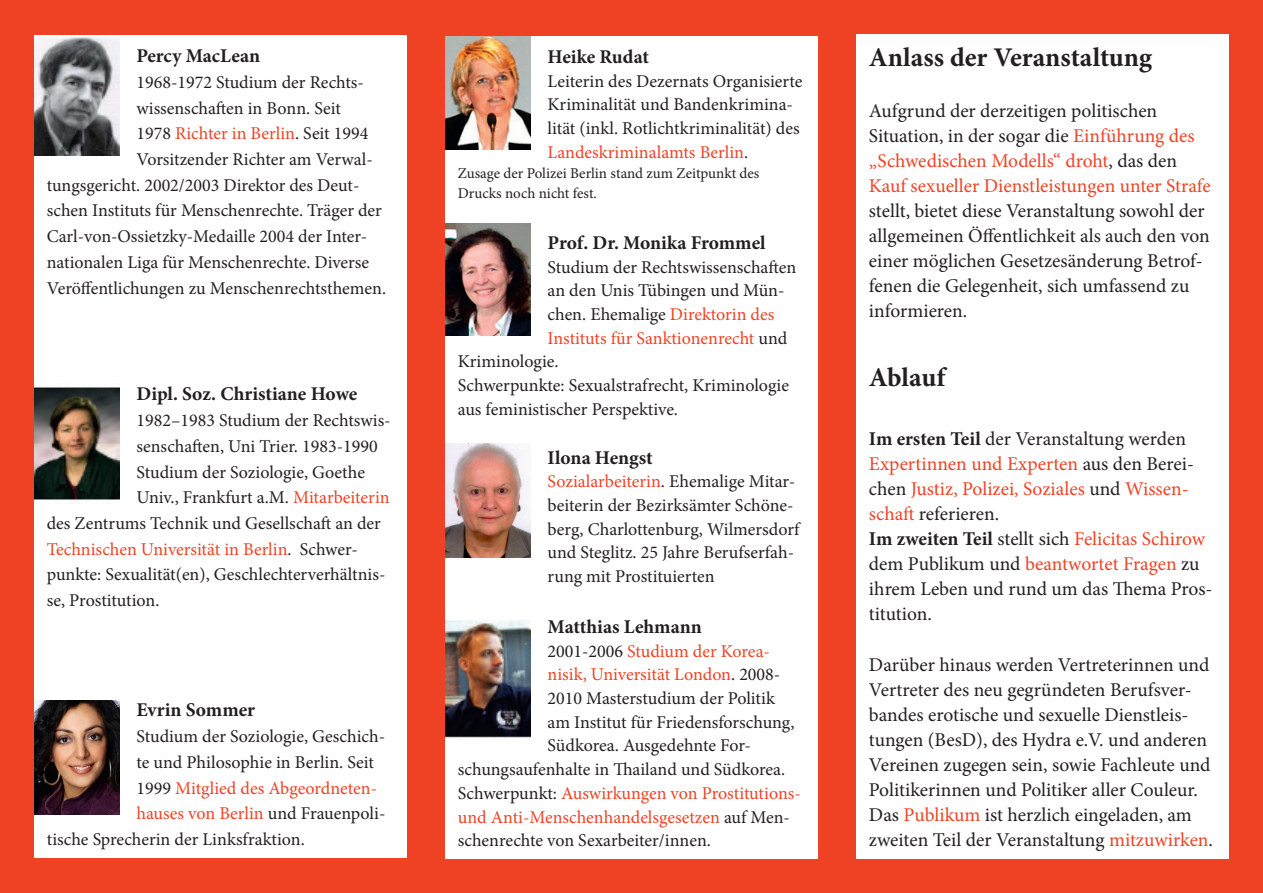
<style>
.page{position:relative;width:1263px;height:893px;background:#ef4225}
.page>*{position:absolute;margin:0;border:0;box-sizing:border-box;transform-origin:0 0}
.t1{font:700 27px "Minion Pro";color:#231f20}
.t2{font:19.5px/25px "Minion Pro";color:#231f20}
.t3{font:19.5px/25px "Minion Pro";color:#ef4225}
.t4{font:700 19.5px "Minion Pro";color:#231f20}
.t5{font:18px/23.7px "Minion Pro";color:#231f20}
.t6{font:18px "Minion Pro";color:#ef4225}
.t7{font:15px/20.1px "Minion Pro";color:#231f20}
.s1{color:#231f20}
.s2{color:#ef4225}
.s3{font-weight:700}
</style>
<div class="page">
<div style="left:856px;top:34px;width:373px;height:825px;background:#fff"></div>
<div style="left:34px;top:35px;width:373px;height:823px;background:#fff"></div>
<div style="left:445px;top:36px;width:373px;height:823px;background:#fff"></div>
<img style="left:34px;top:35px;width:86px;height:120px">
<img style="left:445px;top:36px;width:86px;height:113px">
<img style="left:34px;top:387px;width:86px;height:115px">
<img style="left:445px;top:443px;width:86px;height:114px">
<img style="left:445px;top:224px;width:86px;height:111px">
<img style="left:34px;top:700px;width:86px;height:114px">
<img style="left:445px;top:620px;width:86px;height:118px">
<p class="t4" style="left:137px;top:42px;width:125px">Percy MacLean</p>
<p class="t5" style="left:137px;top:70px;width:229px">1968-1972 Studium der Rechts-</p>
<p class="t5" style="left:137px;top:96px;width:206px">wissenschaften in Bonn. Seit</p>
<p class="t6" style="left:137px;top:121px;width:233px"><span class="s1">1978</span> Richter in Berlin<span class="s1">. Seit 1994</span></p>
<p class="t5" style="left:137px;top:147px;width:238px">Vorsitzender Richter am Verwal-</p>
<p class="t5" style="left:47px;top:173px;width:314px">tungsgericht. 2002/2003 Direktor des Deut-</p>
<p class="t5" style="left:47px;top:199px;width:337px">schen Instituts für Menschenrechte. Träger der</p>
<p class="t5" style="left:47px;top:225px;width:322px">Carl-von-Ossietzky-Medaille 2004 der Inter-</p>
<p class="t5" style="left:47px;top:250px;width:324px">nationalen Liga für Menschenrechte. Diverse</p>
<p class="t5" style="left:47px;top:276px;width:341px">Veröffentlichungen zu Menschenrechtsthemen.</p>
<p class="t4" style="left:137px;top:380px;width:222px">Dipl. Soz. Christiane Howe</p>
<p class="t5" style="left:137px;top:408px;width:256px">1982–1983 Studium der Rechtswis-</p>
<p class="t5" style="left:137px;top:434px;width:243px">senschaften, Uni Trier. 1983-1990</p>
<p class="t5" style="left:137px;top:460px;width:230px">Studium der Soziologie, Goethe</p>
<p class="t5" style="left:137px;top:486px;width:255px">Univ., Frankfurt a.M. <span class="s2">Mitarbeiterin</span></p>
<p class="t5" style="left:47px;top:511px;width:336px">des Zentrums Technik und Gesellschaft an der</p>
<p class="t6" style="left:47px;top:537px;width:313px">Technischen Universität in Berlin<span class="s1">. Schwer-</span></p>
<p class="t5" style="left:47px;top:563px;width:340px">punkte: Sexualität(en), Geschlechterverhältnis-</p>
<p class="t5" style="left:47px;top:589px;width:114px">se, Prostitution.</p>
<p class="t4" style="left:137px;top:696px;width:120px">Evrin Sommer</p>
<p class="t5" style="left:137px;top:725px;width:250px">Studium der Soziologie, Geschich-</p>
<p class="t5" style="left:137px;top:750px;width:239px">te und Philosophie in Berlin. Seit</p>
<p class="t6" style="left:137px;top:776px;width:242px"><span class="s1">1999</span> Mitglied des Abgeordneten-</p>
<p class="t6" style="left:137px;top:802px;width:250px">hauses von Berlin <span class="s1">und Frauenpoli-</span></p>
<p class="t5" style="left:47px;top:828px;width:259px">tische Sprecherin der Linksfraktion.</p>
<p class="t4" style="left:548px;top:43px;width:103px">Heike Rudat</p>
<p class="t5" style="left:548px;top:69px;width:256px">Leiterin des Dezernats Organisierte Kriminalität und Bandenkrimina&shy;lität (inkl. Rotlichtkriminalität) des <span class="s2">Landeskriminalamts Berlin</span>.</p>
<p class="t7" style="left:458px;top:163px;width:303px">Zusage der Polizei Berlin stand zum Zeitpunkt des<br>Drucks noch nicht fest.</p>
<p class="t4" style="left:548px;top:229px;width:219px">Prof. Dr. Monika Frommel</p>
<p class="t5" style="left:548px;top:255px;width:250px">Studium der Rechtswissenschaften</p>
<p class="t5" style="left:548px;top:279px;width:238px">an den Unis Tübingen und Mün-</p>
<p class="t5" style="left:548px;top:302px;width:228px">chen. Ehemalige <span class="s2">Direktorin des</span></p>
<p class="t6" style="left:548px;top:326px;width:241px">Instituts für Sanktionenrecht <span class="s1">und</span></p>
<p class="t5" style="left:458px;top:350px;width:102px">Kriminologie.</p>
<p class="t5" style="left:458px;top:373px;width:333px">Schwerpunkte: Sexualstrafrecht, Kriminologie</p>
<p class="t5" style="left:458px;top:397px;width:222px">aus feministischer Perspektive.</p>
<p class="t4" style="left:548px;top:444px;width:107px">Ilona Hengst</p>
<p class="t5" style="left:548px;top:470px;width:253px"><span class="s2">Sozialarbeiterin</span>. Ehemalige Mitar&shy;beiterin der Bezirksämter Schöne&shy;berg, Charlottenburg, Wilmersdorf und Steglitz. 25 Jahre Berufserfah&shy;rung mit Prostituierten</p>
<p class="t4" style="left:548px;top:613px;width:156px">Matthias Lehmann</p>
<p class="t6" style="left:548px;top:639px;width:224px"><span class="s1">2001-2006</span> Studium der Korea-</p>
<p class="t6" style="left:548px;top:663px;width:234px">nisik, Universität London<span class="s1">. 2008-</span></p>
<p class="t5" style="left:548px;top:687px;width:229px">2010 Masterstudium der Politik</p>
<p class="t5" style="left:548px;top:710px;width:248px">am Institut für Friedensforschung,</p>
<p class="t5" style="left:548px;top:734px;width:205px">Südkorea. Ausgedehnte For-</p>
<p class="t5" style="left:458px;top:758px;width:329px">schungsaufenhalte in Thailand und Südkorea.</p>
<p class="t6" style="left:458px;top:781px;width:344px"><span class="s1">Schwerpunkt:</span> Auswirkungen von Prostitutions-</p>
<p class="t6" style="left:458px;top:805px;width:334px">und Anti-Menschenhandelsgesetzen <span class="s1">auf Men-</span></p>
<p class="t5" style="left:458px;top:829px;width:255px">schenrechte von Sexarbeiter/innen.</p>
<h1 class="t1" style="left:869px;top:39px;width:285px">Anlass der Veranstaltung</h1>
<p class="t3" style="left:869px;top:98px;width:343px"><span class="s1">Aufgrund der derzeitigen politischen Situation, in der sogar die</span> Einführung des „Schwedischen Modells“ droht<span class="s1">, das den </span>Kauf sexueller Dienstleistungen unter Strafe</p>
<p class="t2" style="left:869px;top:198px;width:342px">stellt, bietet diese Veranstaltung sowohl der allgemeinen Öffentlichkeit als auch den von einer möglichen Gesetzesänderung Betrof&shy;fenen die Gelegenheit, sich umfassend zu informieren.</p>
<h1 class="t1" style="left:869px;top:358px;width:78px">Ablauf</h1>
<p class="t2" style="left:869px;top:426px;width:345px"><span class="s3">Im ersten Teil</span> der Veranstaltung werden <span class="s2">Expertinnen und Experten</span> aus den Berei&shy;chen <span class="s2">Justiz, Polizei, Soziales</span> und <span class="s2">Wissen&shy;schaft</span> referieren.<br><span class="s3">Im zweiten Teil</span> stellt sich <span class="s2">Felicitas Schirow </span>dem Publikum und <span class="s2">beantwortet Fragen</span> zu ihrem Leben und rund um das Thema Pros&shy;titution.</p>
<p class="t2" style="left:869px;top:652px;width:346px">Darüber hinaus werden Vertreterinnen und Vertreter des neu gegründeten Berufsver&shy;bandes erotische und sexuelle Dienstleis&shy;tungen (BesD), des Hydra e.V. und anderen Vereinen zugegen sein, sowie Fachleute und Politikerinnen und Politiker aller Couleur.<br>Das <span class="s2">Publikum</span> ist herzlich eingeladen, am zweiten Teil der Veranstaltung <span class="s2">mitzuwirken</span>.</p>
</div>
